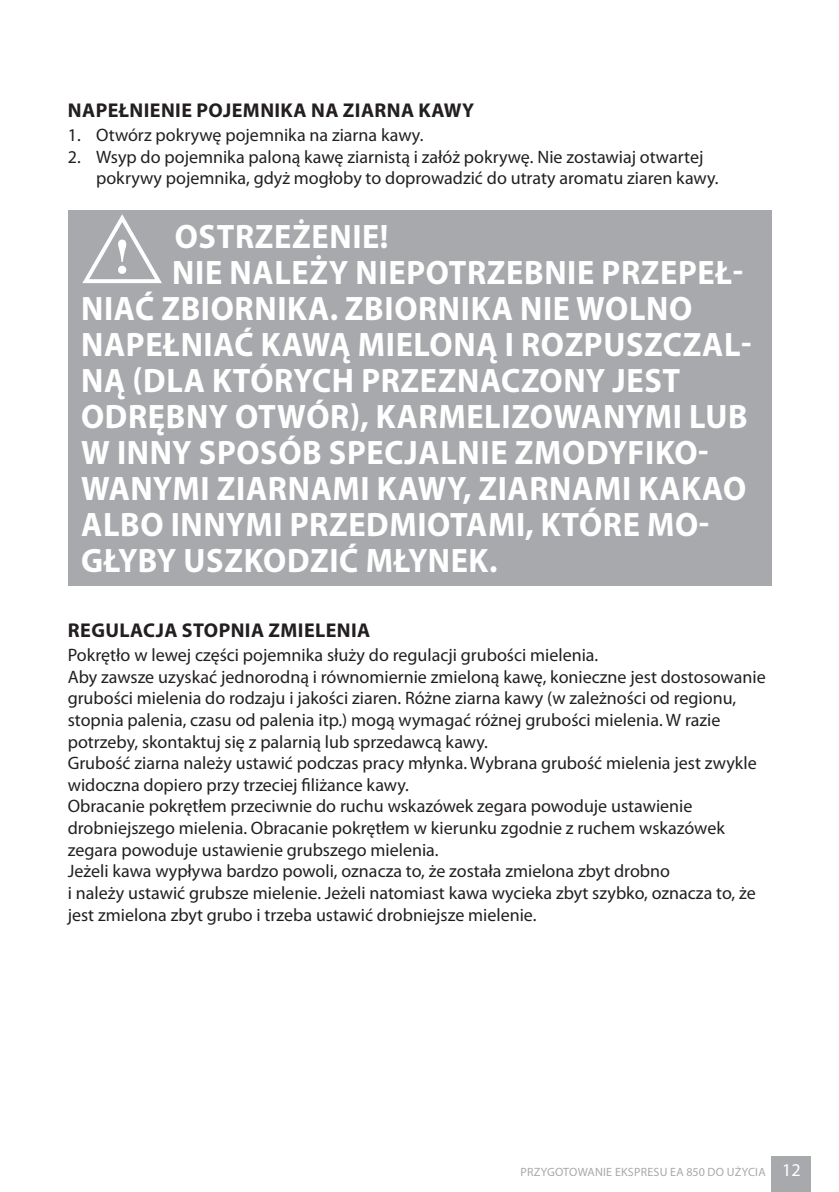
<style>
.page{position:relative;width:839px;height:1192px;background:#fff}
.page>*{position:absolute;margin:0;border:0;box-sizing:border-box;transform-origin:0 0}
.t1{font:700 34px "Myriad Pro";letter-spacing:.02em;color:#fff;scale:.95 1}
.t2{font:700 20px "Myriad Pro";letter-spacing:.02em;color:#231f20}
.t3{font:18px/21.6px "Myriad Pro";color:#231f20}
.t4{font:12px "Myriad Pro";letter-spacing:.02em;color:#a8a9ad}
.s1{font-size:18px;color:#fff}
</style>
<div class="page">
<div style="left:771px;top:1156px;width:39px;height:35px;background:#a8a9ad"></div>
<div style="left:68px;top:210px;width:703px;height:375px;background:#a8a9ad"></div>
<svg style="left:82px;top:214px;width:80px;height:70px"></svg>
<p class="t2" style="left:68px;top:97px;width:407px">NAPEŁNIENIE POJEMNIKA NA ZIARNA KAWY</p>
<p class="t3" style="left:68px;top:124px;width:357px">1. Otwórz pokrywę pojemnika na ziarna kawy.</p>
<p class="t3" style="left:96px;top:146px;width:623px;text-indent:-28px">2. Wsyp do pojemnika paloną kawę ziarnistą i załóż pokrywę. Nie zostawiaj otwartej pokrywy pojemnika, gdyż mogłoby to doprowadzić do utraty aromatu ziaren kawy.</p>
<h1 class="t1" style="left:175px;top:214px;width:226px">OSTRZEŻENIE!</h1>
<h1 class="t1" style="left:172px;top:250px;width:602px">NIE NALEŻY NIEPOTRZEBNIE PRZEPEŁ-</h1>
<h1 class="t1" style="left:81px;top:286px;width:644px">NIAĆ ZBIORNIKA. ZBIORNIKA NIE WOLNO</h1>
<h1 class="t1" style="left:81px;top:322px;width:707px">NAPEŁNIAĆ KAWĄ MIELONĄ I ROZPUSZCZAL-</h1>
<h1 class="t1" style="left:81px;top:358px;width:631px">NĄ (DLA KTÓRYCH PRZEZNACZONY JEST</h1>
<h1 class="t1" style="left:81px;top:394px;width:702px">ODRĘBNY OTWÓR), KARMELIZOWANYMI LUB</h1>
<h1 class="t1" style="left:81px;top:430px;width:661px">W INNY SPOSÓB SPECJALNIE ZMODYFIKO-</h1>
<h1 class="t1" style="left:81px;top:466px;width:701px">WANYMI ZIARNAMI KAWY, ZIARNAMI KAKAO</h1>
<h1 class="t1" style="left:81px;top:502px;width:662px">ALBO INNYMI PRZEDMIOTAMI, KTÓRE MO-</h1>
<h1 class="t1" style="left:81px;top:538px;width:439px">GŁYBY USZKODZIĆ MŁYNEK.</h1>
<p class="t2" style="left:68px;top:617px;width:304px">REGULACJA STOPNIA ZMIELENIA</p>
<p class="t3" style="left:68px;top:644px;width:699px">Pokrętło w lewej części pojemnika służy do regulacji grubości mielenia.<br>Aby zawsze uzyskać jednorodną i równomiernie zmieloną kawę, konieczne jest dostosowanie grubości mielenia do rodzaju i jakości ziaren. Różne ziarna kawy (w zależności od regionu, stopnia palenia, czasu od palenia itp.) mogą wymagać różnej grubości mielenia. W razie potrzeby, skontaktuj się z palarnią lub sprzedawcą kawy.<br>Grubość ziarna należy ustawić podczas pracy młynka. Wybrana grubość mielenia jest zwykle widoczna dopiero przy trzeciej filiżance kawy.<br>Obracanie pokrętłem przeciwnie do ruchu wskazówek zegara powoduje ustawienie drobniejszego mielenia. Obracanie pokrętłem w kierunku zgodnie z ruchem wskazówek zegara powoduje ustawienie grubszego mielenia.<br>Jeżeli kawa wypływa bardzo powoli, oznacza to, że została zmielona zbyt drobno<br>i należy ustawić grubsze mielenie. Jeżeli natomiast kawa wycieka zbyt szybko, oznacza to, że jest zmielona zbyt grubo i trzeba ustawić drobniejsze mielenie.</p>
<p class="t4" style="left:520px;top:1163px;width:281px">PRZYGOTOWANIE EKSPRESU EA 850 DO UŻYCIA <span class="s1">12</span></p>
</div>
